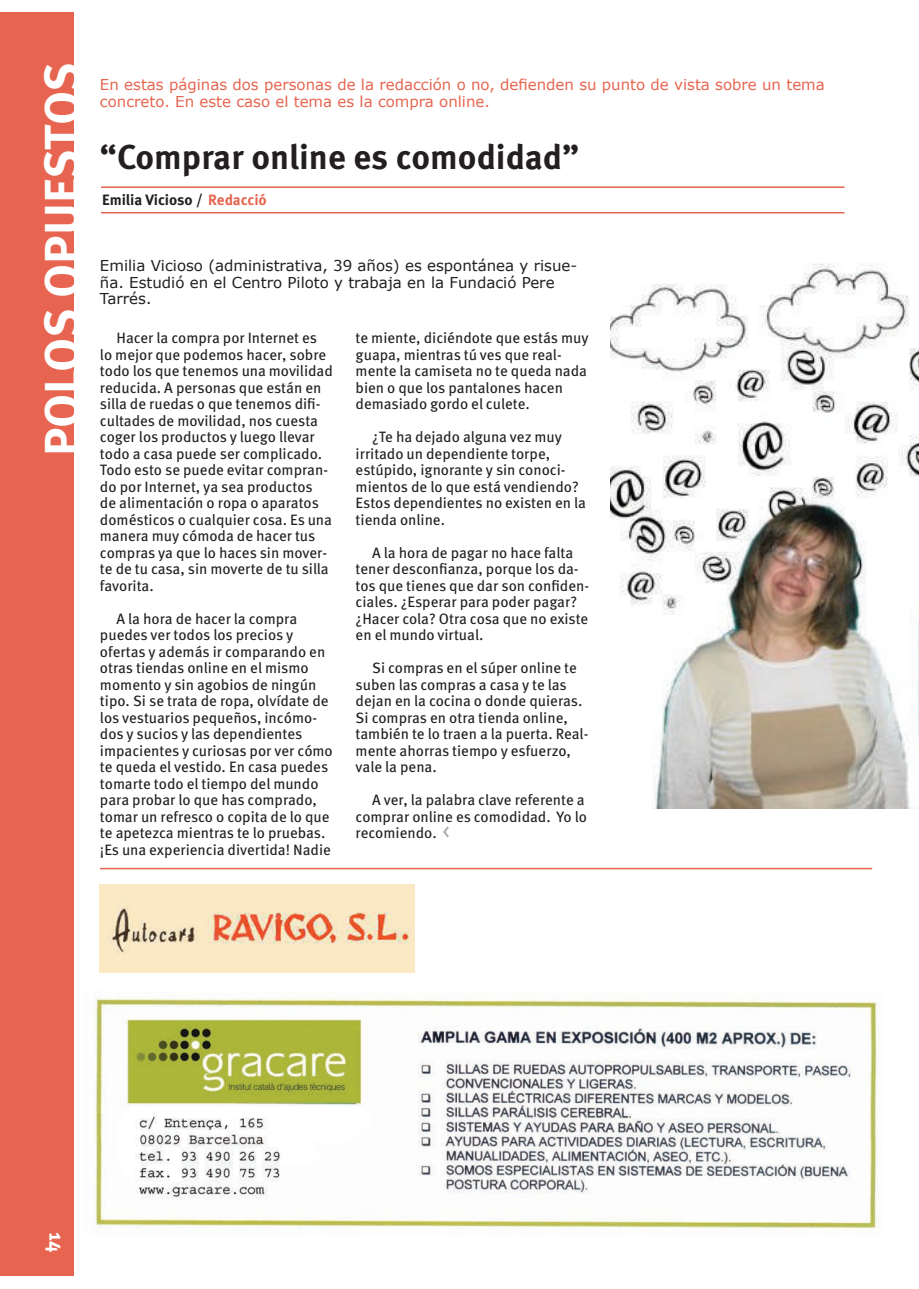
<style>
.page{position:relative;width:919px;height:1289px;background:#fff}
.page>*{position:absolute;margin:0;border:0;box-sizing:border-box;transform-origin:0 0}
.t1{font:700 58.5px "Meta OT";letter-spacing:-.005em;color:#fff}
.t2{font:700 49.5px "Meta OT";letter-spacing:-.01em;color:#fff}
.t3{font:700 34.5px "Meta OT";color:#231f20}
.t4{font:700 21px "Meta OT";color:#fff}
.t5{font:15px/16.5px "Meta OT";color:#231f20}
.t6{font:15px/16.5px "Verdana";color:#e76550}
.t7{font:15px/16.5px "Verdana";color:#231f20}
.t8{font:700 15px "Meta OT";letter-spacing:-.005em;color:#231f20}
.s1{color:#e76550}
.s2{font-size:20.25px;color:#a7a8a9}
</style>
<div class="page">
<img style="left:610px;top:263px;width:308px;height:545px">
<div style="left:0;top:13px;width:74px;height:1263px;background:#e76550"></div>
<hr style="left:101px;top:186px;width:743px;height:2px;background:#e76550">
<hr style="left:101px;top:212px;width:743px;height:1px;background:#e76550">
<hr style="left:100px;top:867px;width:772px;height:2px;background:#e76550">
<img style="left:95px;top:991px;width:785px;height:238px">
<img style="left:100px;top:884px;width:314px;height:88px">
<h1 class="t1" style="left:4px;top:390px;width:335px;rotate:-90deg">polo opuesto</h1>
<h2 class="t2" style="left:31px;top:456px;width:395px;rotate:-90deg">POLOS OPUESTOS</h2>
<p class="t6" style="left:100px;top:76px;width:726px">En estas páginas dos personas de la redacción o no, defienden su punto de vista sobre un tema concreto. En este caso el tema es la compra online.</p>
<h3 class="t3" style="left:100px;top:135px;width:480px">“Comprar online es comodidad”</h3>
<p class="t8" style="left:102px;top:190px;width:166px">Emilia Vicioso / <span class="s1">Redacció</span></p>
<p class="t7" style="left:100px;top:257px;width:478px">Emilia Vicioso (administrativa, 39 años) es espontánea y risue&shy;ña. Estudió en el Centro Piloto y trabaja en la Fundació Pere<br>Tarrés.</p>
<p class="t5" style="left:100px;top:330px;width:234px;text-indent:16px">Hacer la compra por Internet es lo mejor que podemos hacer, sobre todo los que tenemos una movilidad reducida. A personas que están en silla de ruedas o que tenemos difi&shy;cultades de movilidad, nos cuesta coger los productos y luego llevar todo a casa puede ser complicado.<br>Todo esto se puede evitar compran&shy;do por Internet, ya sea productos<br>de alimentación o ropa o aparatos domésticos o cualquier cosa. Es una manera muy cómoda de hacer tus compras ya que lo haces sin mover&shy;te de tu casa, sin moverte de tu silla favorita.</p>
<p class="t5" style="left:100px;top:610px;width:234px;text-indent:16px">A la hora de hacer la compra puedes ver todos los precios y ofertas y además ir comparando en otras tiendas online en el mismo momento y sin agobios de ningún tipo. Si se trata de ropa, olvídate de los vestuarios pequeños, incómo&shy;dos y sucios y las dependientes impacientes y curiosas por ver cómo te queda el vestido. En casa puedes tomarte todo el tiempo del mundo para probar lo que has comprado, tomar un refresco o copita de lo que te apetezca mientras te lo pruebas. ¡Es una experiencia divertida! Nadie</p>
<p class="t5" style="left:355px;top:330px;width:234px">te miente, diciéndote que estás muy guapa, mientras tú ves que real&shy;mente la camiseta no te queda nada bien o que los pantalones hacen demasiado gordo el culete.</p>
<p class="t5" style="left:355px;top:429px;width:232px;text-indent:17px">¿Te ha dejado alguna vez muy irritado un dependiente torpe, estúpido, ignorante y sin conoci&shy;mientos de lo que está vendiendo?<br>Estos dependientes no existen en la tienda online.</p>
<p class="t5" style="left:355px;top:544px;width:235px;text-indent:17px">A la hora de pagar no hace falta tener desconfianza, porque los da&shy;tos que tienes que dar son confiden&shy;ciales. ¿Esperar para poder pagar? ¿Hacer cola? Otra cosa que no existe en el mundo virtual.</p>
<p class="t5" style="left:355px;top:660px;width:234px;text-indent:17px">Si compras en el súper online te suben las compras a casa y te las dejan en la cocina o donde quieras.<br>Si compras en otra tienda online, también te lo traen a la puerta. Real&shy;mente ahorras tiempo y esfuerzo, vale la pena.</p>
<p class="t5" style="left:355px;top:792px;width:233px;text-indent:17px">A ver, la palabra clave referente a comprar online es comodidad. Yo lo recomiendo. <span class="s2">&lt;</span></p>
<h3 class="t4" style="left:70px;top:1231px;width:22px;rotate:90deg">14</h3>
</div>
